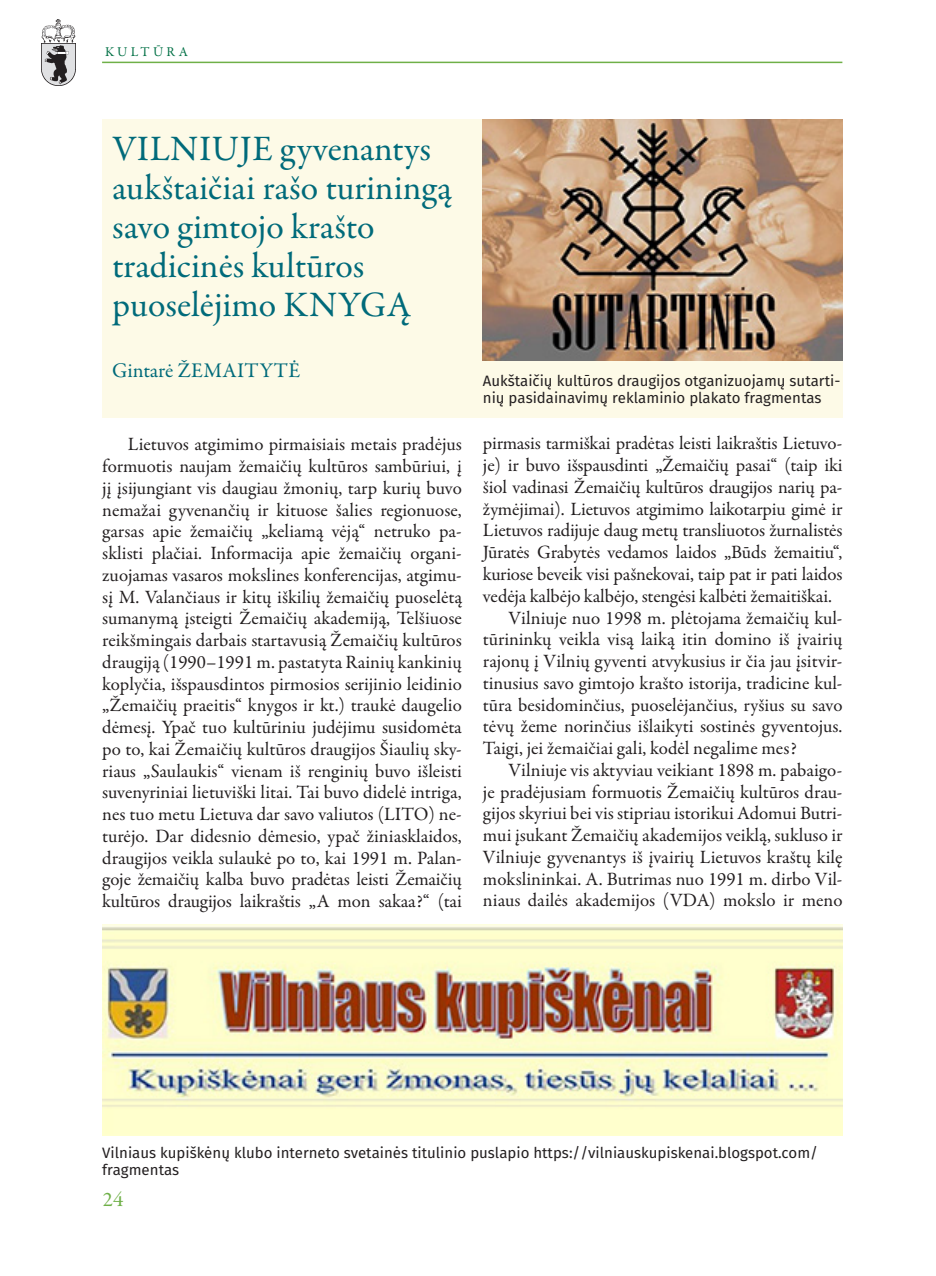
<style>
.page{position:relative;width:936px;height:1276px;background:#fff}
.page>*{position:absolute;margin:0;border:0;box-sizing:border-box;transform-origin:0 0}
.tekstas{font:36px "Garamond Premr Pro";color:#006a7a}
.tekstas-2{font:36px "Garamond Premr Pro";letter-spacing:.02em;color:#006a7a}
.tekstas-3{font:21px "Garamond Premr Pro";letter-spacing:.015em;color:#006a7a}
.t1{font:21px "Garamond Premr Pro";color:#6fb048}
.tekstas-4{font:18.9px/21.8px "Garamond Premr Pro";letter-spacing:-.005em;color:#231f20;text-align:justify}
.parašas{font:15px/16.5px "Fira Sans";color:#231f20}
.t2{font:13.5px "Garamond Premr Pro";letter-spacing:.25em;color:#017045}
</style>
<div class="page">
<img style="left:41px;top:19px;width:35px;height:67px">
<hr style="left:102px;top:62px;width:740px;height:1px;background:#6fb048">
<div style="left:102px;top:119px;width:740px;height:298px;background:#fdfae7"></div>
<img style="left:102px;top:925px;width:740px;height:210px">
<img style="left:483px;top:119px;width:359px;height:241px">
<p class="t2" style="left:105px;top:44px;width:84px">KULTŪRA</p>
<p class="tekstas-2" style="left:112px;top:127px;width:320px">VILNIUJE gyvenantys</p>
<p class="tekstas" style="left:112px;top:166px;width:340px">aukštaičiai rašo turiningą</p>
<p class="tekstas" style="left:112px;top:205px;width:264px">savo gimtojo krašto</p>
<p class="tekstas" style="left:112px;top:244px;width:253px">tradicinės kultūros</p>
<p class="tekstas" style="left:112px;top:283px;width:300px">puoselėjimo KNYGĄ</p>
<p class="tekstas-3" style="left:112px;top:358px;width:189px">Gintarė ŽEMAITYTĖ</p>
<p class="parašas" style="left:483px;top:374px;width:359px">Aukštaičių kultūros draugijos otganizuojamų sutarti&shy;nių pasidainavimų reklaminio plakato fragmentas</p>
<p class="tekstas-4" style="left:102px;top:434px;width:361px;text-indent:26px">Lietuvos atgimimo pirmaisiais metais pradėjus formuotis naujam žemaičių kultūros sambūriui, į jį įsijungiant vis daugiau žmonių, tarp kurių buvo nemažai gyvenančių ir kituose šalies regionuose, garsas apie žemaičių „keliamą vėją“ netruko pa&shy;sklisti plačiai. Informacija apie žemaičių organi&shy;zuojamas vasaros mokslines konferencijas, atgimu&shy;sį M. Valančiaus ir kitų iškilių žemaičių puoselėtą sumanymą įsteigti Žemaičių akademiją, Telšiuose reikšmingais darbais startavusią Žemaičių kultūros draugiją (1990–1991 m. pastatyta Rainių kankinių koplyčia, išspausdintos pirmosios serijinio leidinio „Žemaičių praeitis“ knygos ir kt.) traukė daugelio dėmesį. Ypač tuo kultūriniu judėjimu susidomėta po to, kai Žemaičių kultūros draugijos Šiaulių sky&shy;riaus „Saulaukis“ vienam iš renginių buvo išleisti suvenyriniai lietuviški litai. Tai buvo didelė intriga, nes tuo metu Lietuva dar savo valiutos (LITO) ne&shy;turėjo. Dar didesnio dėmesio, ypač žiniasklaidos, draugijos veikla sulaukė po to, kai 1991 m. Palan&shy;goje žemaičių kalba buvo pradėtas leisti Žemaičių kultūros draugijos laikraštis „A mon sakaa?“ (tai</p>
<p class="tekstas-4" style="left:483px;top:433px;width:361px">pirmasis tarmiškai pradėtas leisti laikraštis Lietuvo&shy;je) ir buvo išspausdinti „Žemaičių pasai“ (taip iki šiol vadinasi Žemaičių kultūros draugijos narių pa&shy;žymėjimai). Lietuvos atgimimo laikotarpiu gimė ir Lietuvos radijuje daug metų transliuotos žurnalistės Jūratės Grabytės vedamos laidos „Būds žemaitiu“, kuriose beveik visi pašnekovai, taip pat ir pati laidos vedėja kalbėjo kalbėjo, stengėsi kalbėti žemaitiškai.</p>
<p class="tekstas-4" style="left:483px;top:607px;width:361px;text-indent:26px">Vilniuje nuo 1998 m. plėtojama žemaičių kul&shy;tūrininkų veikla visą laiką itin domino iš įvairių rajonų į Vilnių gyventi atvykusius ir čia jau įsitvir&shy;tinusius savo gimtojo krašto istorija, tradicine kul&shy;tūra besidominčius, puoselėjančius, ryšius su savo tėvų žeme norinčius išlaikyti sostinės gyventojus.<br>Taigi, jei žemaičiai gali, kodėl negalime mes?</p>
<p class="tekstas-4" style="left:483px;top:759px;width:361px;text-indent:26px">Vilniuje vis aktyviau veikiant 1898 m. pabaigo&shy;je pradėjusiam formuotis Žemaičių kultūros drau&shy;gijos skyriui bei vis stipriau istorikui Adomui Butri&shy;mui įsukant Žemaičių akademijos veiklą, sukluso ir Vilniuje gyvenantys iš įvairių Lietuvos kraštų kilę mokslininkai. A. Butrimas nuo 1991 m. dirbo Vil&shy;niaus dailės akademijos (VDA) mokslo ir meno</p>
<p class="parašas" style="left:102px;top:1146px;width:717px">Vilniaus kupiškėnų klubo interneto svetainės titulinio puslapio https://vilniauskupiskenai.blogspot.com/ fragmentas</p>
<p class="t1" style="left:103px;top:1186px;width:22px">24</p>
</div>
